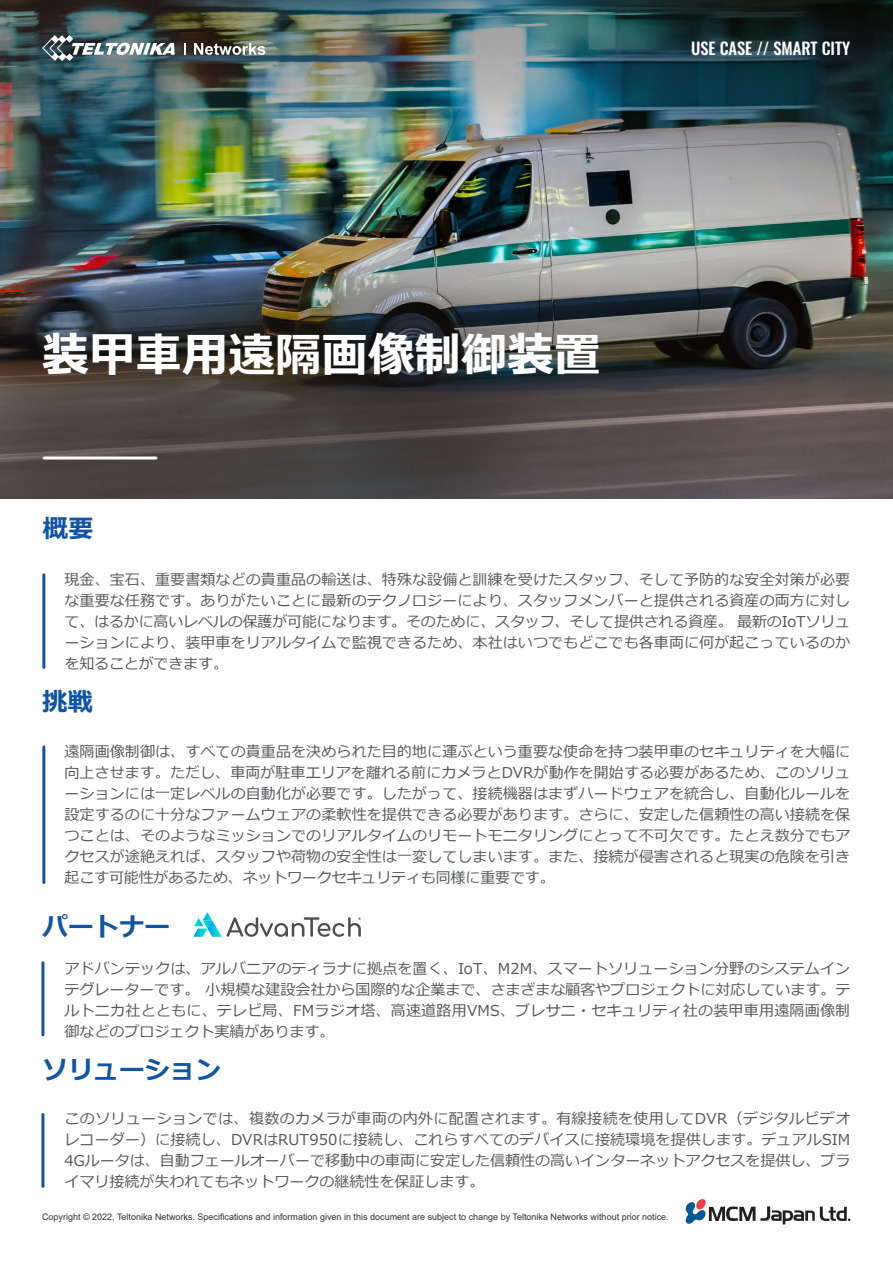
<style>
.page{position:relative;width:893px;height:1263px;background:#fff}
.page>*{position:absolute;margin:0;border:0;box-sizing:border-box;transform-origin:0 0}
.Lenteles_tekstas{font:700 46.5px "Meiryo";color:#fff}
.Lenteles_tekstas-2{font:700 25.5px "Meiryo";color:#1055a5}
.Lenteles_tekstas-3{font:500 16.5px "Oswald";color:#fff}
.Lenteles_tekstas-4{font:15px/21px "Meiryo";color:#57585a;text-align:justify}
.about_tekstas{font:9px "Arial";color:#333233}
</style>
<div class="page">
<img style="left:0;top:0;width:893px;height:498px">
<hr style="left:42px;top:575px;width:3px;height:92px;background:#1055a5">
<hr style="left:42px;top:747px;width:3px;height:135px;background:#1055a5">
<hr style="left:44px;top:456px;width:112px;height:3px;background:#fff">
<svg style="left:42px;top:35px;width:133px;height:26px"></svg>
<svg style="left:184px;top:43px;width:2px;height:12px"></svg>
<svg style="left:194px;top:43px;width:71px;height:12px"></svg>
<hr style="left:41px;top:963px;width:3px;height:72px;background:#1055a5">
<hr style="left:41px;top:1114px;width:3px;height:72px;background:#1055a5">
<svg style="left:193px;top:912px;width:168px;height:25px"></svg>
<svg style="left:685px;top:1199px;width:165px;height:25px"></svg>
<p class="Lenteles_tekstas-3" style="left:691px;top:40px;width:161px">USE CASE // SMART CITY</p>
<p class="Lenteles_tekstas" style="left:43px;top:322px;width:560px">装甲車用遠隔画像制御装置</p>
<p class="Lenteles_tekstas-2" style="left:43px;top:510px;width:53px">概要</p>
<p class="Lenteles_tekstas-4" style="left:64px;top:570px;width:787px">現金、宝石、重要書類などの貴重品の輸送は、特殊な設備と訓練を受けたスタッフ、そして予防的な安全対策が必要な重要な任務です。ありがたいことに最新のテクノロジーにより、スタッフメンバーと提供される資産の両方に対して、はるかに高いレベルの保護が可能になります。そのために、スタッフ、そして提供される資産。 最新のIoTソリューションにより、装甲車をリアルタイムで監視できるため、本社はいつでもどこでも各車両に何が起こっているのかを知ることができます。</p>
<p class="Lenteles_tekstas-2" style="left:42px;top:684px;width:53px">挑戦</p>
<p class="Lenteles_tekstas-4" style="left:64px;top:742px;width:787px">遠隔画像制御は、すべての貴重品を決められた目的地に運ぶという重要な使命を持つ装甲車のセキュリティを大幅に向上させます。ただし、車両が駐車エリアを離れる前にカメラとDVRが動作を開始する必要があるため、このソリューションには一定レベルの自動化が必要です。したがって、接続機器はまずハードウェアを統合し、自動化ルールを設定するのに十分なファームウェアの柔軟性を提供できる必要があります。さらに、安定した信頼性の高い接続を保つことは、そのようなミッションでのリアルタイムのリモートモニタリングにとって不可欠です。たとえ数分でもアクセスが途絶えれば、スタッフや荷物の安全性は一変してしまいます。また、接続が侵害されると現実の危険を引き起こす可能性があるため、ネットワークセキュリティも同様に重要です。</p>
<p class="Lenteles_tekstas-2" style="left:43px;top:908px;width:129px">パートナー</p>
<p class="Lenteles_tekstas-4" style="left:64px;top:959px;width:787px">アドバンテックは、アルバニアのティラナに拠点を置く、IoT、M2M、スマートソリューション分野のシステムインテグレーターです。 小規模な建設会社から国際的な企業まで、さまざまな顧客やプロジェクトに対応しています。テルトニカ社とともに、テレビ局、FMラジオ塔、高速道路用VMS、ブレサニ・セキュリティ社の装甲車用遠隔画像制御などのプロジェクト実績があります。</p>
<p class="Lenteles_tekstas-2" style="left:43px;top:1052px;width:180px">ソリューション</p>
<p class="Lenteles_tekstas-4" style="left:64px;top:1109px;width:788px">このソリューションでは、複数のカメラが車両の内外に配置されます。有線接続を使用してDVR（デジタルビデオレコーダー）に接続し、DVRはRUT950に接続し、これらすべてのデバイスに接続環境を提供します。デュアルSIM 4Gルータは、自動フェールオーバーで移動中の車両に安定した信頼性の高いインターネットアクセスを提供し、プライマリ接続が失われてもネットワークの継続性を保証します。</p>
<p class="about_tekstas" style="left:42px;top:1211px;width:628px">Copyright © 2022, Teltonika Networks. Specifications and information given in this document are subject to change by Teltonika Networks without prior notice.</p>
</div>
